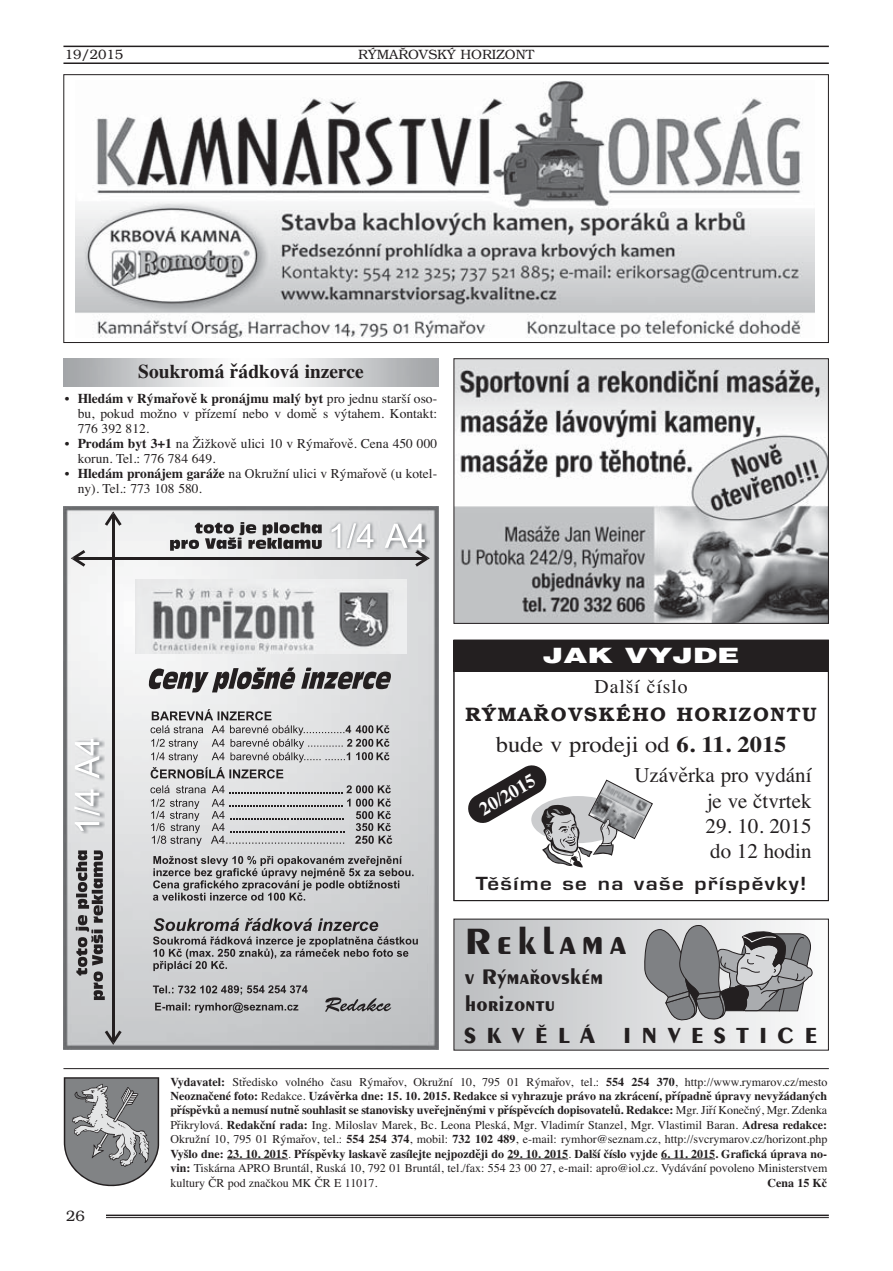
<style>
.page{position:relative;width:893px;height:1271px;background:#fff}
.page>*{position:absolute;margin:0;border:0;box-sizing:border-box;transform-origin:0 0}
.t1{font:700 39px "Peignot CE";letter-spacing:.135em;color:#231f20}
.t2{font:700 23.25px "Peignot CE";letter-spacing:.435em;color:#231f20}
.t3{font:22.5px "Times CE";color:#231f20;scale:1.09 1}
.t4{font:700 22.5px/27px "Peignot CE";color:#231f20}
.t5{font:900 21.15px "Helvetica CE";color:#fff;scale:1.46 1}
.t6{font:21px/25.2px "Times CE";color:#231f20;text-align:right}
.t7{font:700 19.5px "Times CE";color:#231f20}
.t8{font:600 19.5px "Bookman CE";letter-spacing:.085em;color:#231f20}
.t9{font:19.5px "Times CE";letter-spacing:.045em;color:#231f20}
.t10{font:700 18.9px "Times CE";color:#fff}
.t11{font:600 17.55px "Eurostile CE";letter-spacing:.07em;color:#231f20;scale:1.16 1}
.t12{font:300 15px "Bookman CE";color:#231f20}
.t13{font:13.5px/15px "Times CE";color:#231f20}
.t14{font:300 13.5px "Bookman CE";color:#231f20}
.t15{font:12px/14.4px "Times CE";color:#231f20;text-align:justify}
.t16{font:700 12px "Times CE";color:#231f20}
.s1{font-size:12.9px}
.s2{font-weight:700}
</style>
<div class="page">
<hr style="left:63px;top:46px;width:766px;height:1px;background:#231f20">
<hr style="left:63px;top:62px;width:766px;height:2px;background:#231f20">
<hr style="left:106px;top:1214px;width:723px;height:1px;background:#231f20">
<hr style="left:106px;top:1216px;width:723px;height:1px;background:#231f20">
<div style="left:454px;top:639px;width:375px;height:32px;background:#231f20"></div>
<svg style="left:468px;top:765px;width:184px;height:102px"></svg>
<div style="left:454px;top:639px;width:375px;height:261px;border:1px solid #231f20"></div>
<hr style="left:227px;top:1158px;width:61px;height:1px;background:#231f20">
<hr style="left:507px;top:1158px;width:61px;height:1px;background:#231f20">
<svg style="left:661px;top:1158px;width:18px;height:1px"></svg>
<hr style="left:679px;top:1158px;width:36px;height:1px;background:#231f20">
<hr style="left:63px;top:1067px;width:766px;height:1px;background:#231f20">
<svg style="left:63px;top:1077px;width:97px;height:69px"></svg>
<svg style="left:64px;top:1077px;width:95px;height:109px;background:#919294"></svg>
<img style="left:64px;top:506px;width:374px;height:543px">
<svg style="left:71px;top:550px;width:14px;height:16px"></svg>
<hr style="left:76px;top:557px;width:349px;height:2px;background:#231f20">
<svg style="left:105px;top:1030px;width:17px;height:14px"></svg>
<hr style="left:112px;top:516px;width:3px;height:523px;background:#231f20">
<svg style="left:105px;top:511px;width:17px;height:14px"></svg>
<svg style="left:170px;top:522px;width:152px;height:28px;background:#989798"></svg>
<svg style="left:76px;top:850px;width:29px;height:149px;background:#8c8c8d"></svg>
<img style="left:330px;top:521px;width:99px;height:30px">
<svg style="left:331px;top:523px;width:99px;height:43px"></svg>
<img style="left:76px;top:737px;width:29px;height:96px">
<svg style="left:74px;top:738px;width:26px;height:92px"></svg>
<svg style="left:148px;top:667px;width:244px;height:25px;background:#8c8b8b"></svg>
<svg style="left:151px;top:709px;width:238px;height:69px;background:#c5c6c7"></svg>
<svg style="left:150px;top:785px;width:242px;height:60px;background:#c1c2c3"></svg>
<img style="left:135px;top:579px;width:271px;height:74px">
<svg style="left:153px;top:855px;width:265px;height:157px;background:#b2b3b4"></svg>
<div style="left:454px;top:919px;width:374px;height:130px;background:linear-gradient(to right,#bcbec0,#fbfbfb)"></div>
<svg style="left:644px;top:923px;width:170px;height:100px;background:#9c9d9f"></svg>
<img style="left:456px;top:360px;width:371px;height:261px">
<div style="left:454px;top:358px;width:375px;height:265px;border:1px solid #231f20"></div>
<img style="left:76px;top:80px;width:738px;height:257px">
<div style="left:63px;top:74px;width:766px;height:269px;border:1px solid #231f20"></div>
<p class="t14" style="left:65px;top:50px;width:60px">19/2015</p>
<p class="t14" style="left:358px;top:50px;width:177px">RÝMAŘOVSKÝ HORIZONT</p>
<h3 class="t7" style="left:138px;top:364px;width:227px">Soukromá řádková inzerce</h3>
<p class="t13" style="left:78px;top:392px;width:361px;text-align:justify;text-indent:-13px"><span class="s1">•</span> <span class="s2">Hledám v Rýmařově k pronájmu malý byt</span> pro jednu starší oso&shy;bu, pokud možno v přízemí nebo v domě s výtahem. Kontakt:<br>776 392 812.</p>
<p class="t13" style="left:78px;top:437px;width:361px;text-indent:-13px"><span class="s1">•</span> <span class="s2">Prodám byt 3+1</span> na Žižkově ulici 10 v Rýmařově. Cena 450 000 korun. Tel.: 776 784 649.</p>
<p class="t13" style="left:78px;top:467px;width:361px;text-indent:-13px"><span class="s1">•</span> <span class="s2">Hledám pronájem garáže</span> na Okružní ulici v Rýmařově (u kotel&shy;ny). Tel.: 773 108 580.</p>
<h3 class="t5" style="left:543px;top:647px;width:136px">JAK VYJDE</h3>
<h3 class="t9" style="left:595px;top:679px;width:95px">Další číslo</h3>
<h3 class="t8" style="left:466px;top:707px;width:353px">RÝMAŘOVSKÉHO HORIZONTU</h3>
<h3 class="t3" style="left:496px;top:736px;width:268px">bude v prodeji od <span class="s2">6. 11. 2015</span></h3>
<h3 class="t6" style="left:634px;top:764px;width:179px">Uzávěrka pro vydání je ve čtvrtek</h3>
<h3 class="t6" style="left:706px;top:815px;width:108px;text-align:left">29. 10. 2015 do 12 hodin</h3>
<h3 class="t11" style="left:476px;top:872px;width:287px">Tû‰íme se na va‰e pfiíspûvky!</h3>
<h3 class="t10" style="left:477px;top:804px;width:63px;rotate:-30deg">20/2015</h3>
<h1 class="t1" style="left:465px;top:922px;width:163px">Reklama</h1>
<h3 class="t4" style="left:465px;top:963px;width:140px">v R˘mafiovském horizontu</h3>
<h2 class="t2" style="left:464px;top:1024px;width:355px">SKVùLÁ INVESTICE</h2>
<p class="t12" style="left:66px;top:1210px;width:20px">26</p>
<p class="t15" style="left:170px;top:1075px;width:659px"><span class="s2">Vydavatel:</span> Středisko volného času Rýmařov, Okružní 10, 795 01 Rýmařov, tel.: <span class="s2">554 254 370</span>, http://www.rymarov.cz/mesto <span class="s2">Neoznačené foto:</span> Redakce. <span class="s2">Uzávěrka dne: 15. 10. 2015. Redakce si vyhrazuje právo na zkrácení, případně úpravy nevyžádaných příspěvků a nemusí nutně souhlasit se stanovisky uveřejněnými v příspěvcích dopisovatelů. Redakce:</span> Mgr. Jiří Konečný, Mgr. Zdenka Přikrylová. <span class="s2">Redakční rada:</span> Ing. Miloslav Marek, Bc. Leona Pleská, Mgr. Vladimír Stanzel, Mgr. Vlastimil Baran. <span class="s2">Adresa redakce:<br></span>Okružní 10, 795 01 Rýmařov, tel.: <span class="s2">554 254 374</span>, mobil: <span class="s2">732 102 489</span>, e-mail: rymhor@seznam.cz, http://svcrymarov.cz/horizont.php <span class="s2">Vyšlo dne: 23. 10. 2015</span>. <span class="s2">Příspěvky laskavě zasílejte nejpozději do 29. 10. 2015</span>. <span class="s2">Další číslo vyjde 6. 11. 2015. Grafická úprava no&shy;vin:</span> Tiskárna APRO Bruntál, Ruská 10, 792 01 Bruntál, tel./fax: 554 23 00 27, e-mail: apro@iol.cz. Vydávání povoleno Ministerstvem kultury ČR pod značkou MK ČR E 11017.</p>
<p class="t16" style="left:767px;top:1178px;width:61px">Cena 15 Kč</p>
</div>
